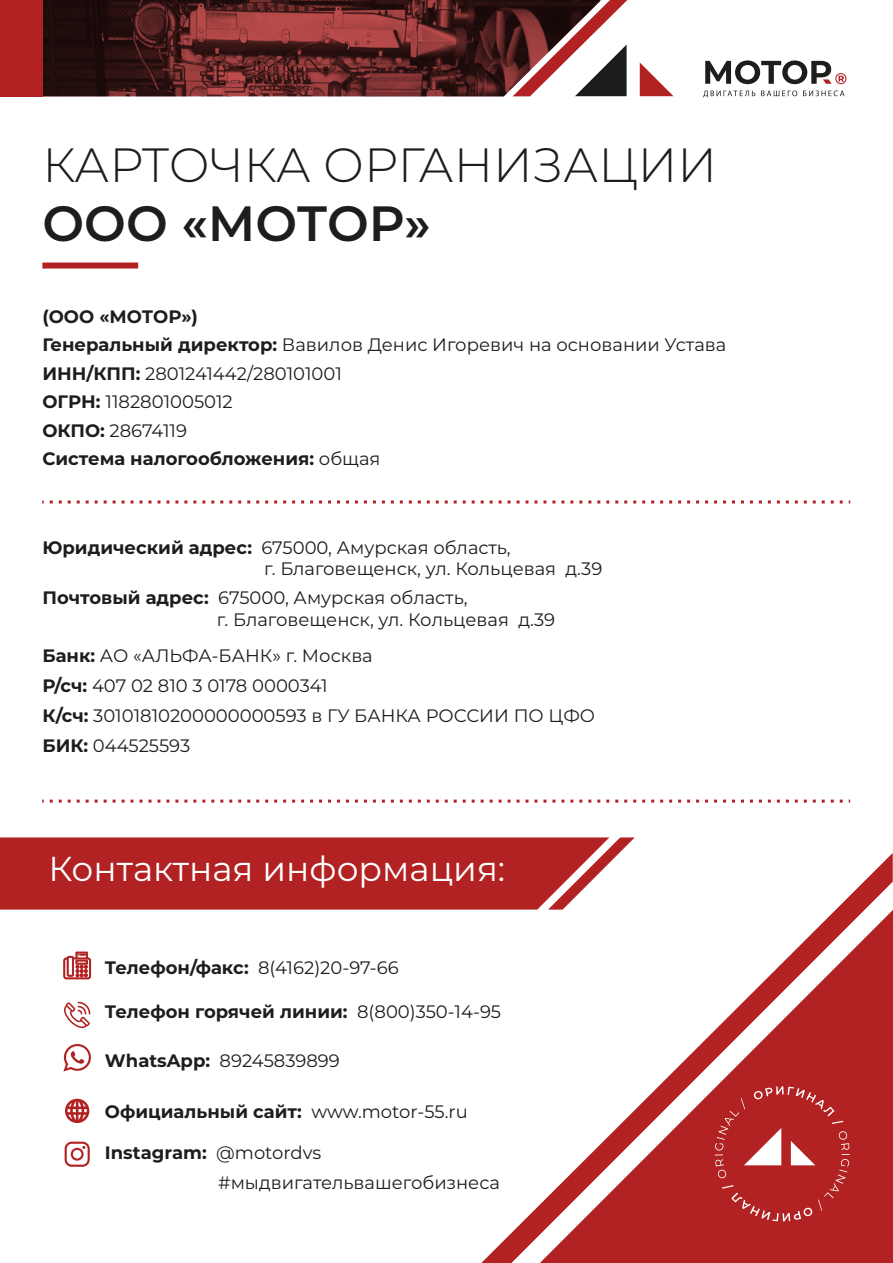
<style>
.page{position:relative;width:893px;height:1263px;background:#fff}
.page>*{position:absolute;margin:0;border:0;box-sizing:border-box;transform-origin:0 0}
.t1{font:600 49.5px "Montserrat";color:#1d1d1b}
.t2{font:300 48px "Montserrat";color:#1d1d1b}
.t3{font:34.5px "Montserrat";color:#fff}
.t4{font:18px/28.5px "Montserrat";color:#1d1d1b}
.t5{font:700 18px "Montserrat";color:#1d1d1b}
.s1{font-weight:700}
.s2{font-weight:400}
</style>
<div class="page">
<svg style="left:481px;top:853px;width:412px;height:410px"></svg>
<svg style="left:640px;top:62px;width:33px;height:34px"></svg>
<svg style="left:705px;top:60px;width:141px;height:24px"></svg>
<svg style="left:703px;top:91px;width:52px;height:6px"></svg>
<svg style="left:761px;top:91px;width:36px;height:5px"></svg>
<svg style="left:803px;top:91px;width:41px;height:5px"></svg>
<svg style="left:42px;top:0;width:471px;height:96px;background:#562222"></svg>
<div style="left:0;top:0;width:42px;height:96px;background:#b22222"></div>
<svg style="left:513px;top:0;width:114px;height:96px"></svg>
<div style="left:42px;top:263px;width:96px;height:6px;background:#b22222"></div>
<svg style="left:715px;top:1086px;width:135px;height:135px;background:#b93737"></svg>
<svg style="left:50px;top:500px;width:800px;height:3px"></svg>
<svg style="left:50px;top:800px;width:800px;height:3px"></svg>
<svg style="left:0;top:837px;width:635px;height:72px;background:#b83333"></svg>
<svg style="left:65px;top:1141px;width:25px;height:26px"></svg>
<svg style="left:63px;top:1044px;width:28px;height:27px"></svg>
<svg style="left:63px;top:952px;width:28px;height:27px"></svg>
<svg style="left:65px;top:1099px;width:24px;height:24px"></svg>
<svg style="left:64px;top:1002px;width:26px;height:26px"></svg>
<h2 class="t2" style="left:42px;top:132px;width:676px">КАРТОЧКА ОРГАНИЗАЦИИ</h2>
<h1 class="t1" style="left:42px;top:188px;width:390px">ООО «МОТОР»</h1>
<p class="t4" style="left:42px;top:301px;width:685px"><span class="s1">(ООО «МОТОР»)<br>Генеральный директор:</span> Вавилов Денис Игоревич на основании Устава<br><span class="s1">ИНН/КПП:</span> 2801241442/280101001<br><span class="s1">ОГРН:</span> 1182801005012<br><span class="s1">ОКПО:</span> 28674119<br><span class="s1">Система налогообложения:</span> общая</p>
<p class="t4" style="left:264px;top:536px;width:340px;line-height:21.6px;text-indent:-222px"><span class="s1">Юридический адрес:</span> 675000, Амурская область,<br>г. Благовещенск, ул. Кольцевая д.39</p>
<p class="t4" style="left:217px;top:587px;width:340px;line-height:21.6px;text-indent:-174px"><span class="s1">Почтовый адрес:</span> 675000, Амурская область,<br>г. Благовещенск, ул. Кольцевая д.39</p>
<p class="t4" style="left:42px;top:640px;width:554px;line-height:30px"><span class="s1">Банк:</span> АО «АЛЬФА-БАНК» г. Москва<br><span class="s1">Р/сч:</span> 407 02 810 3 0178 0000341<br><span class="s1">К/сч:</span> 30101810200000000593 в ГУ БАНКА РОССИИ ПО ЦФО<br><span class="s1">БИК:</span> 044525593</p>
<h3 class="t3" style="left:48px;top:845px;width:458px">Контактная информация:</h3>
<p class="t4" style="left:105px;top:953px;width:295px"><span class="s1">Телефон/факс:</span> 8(4162)20-97-66</p>
<p class="t5" style="left:105px;top:999px;width:398px">Телефон горячей линии: <span class="s2">8(800)350-14-95</span></p>
<p class="t4" style="left:105px;top:1046px;width:236px"><span class="s1">WhatsApp:</span> 89245839899</p>
<p class="t5" style="left:105px;top:1098px;width:364px">Официальный сайт: <span class="s2">www.motor-55.ru</span></p>
<p class="t4" style="left:218px;top:1137px;width:283px;line-height:29.7px;text-indent:-113px"><span class="s1">Instagram:</span> @motordvs #мыдвигательвашегобизнеса</p>
</div>
